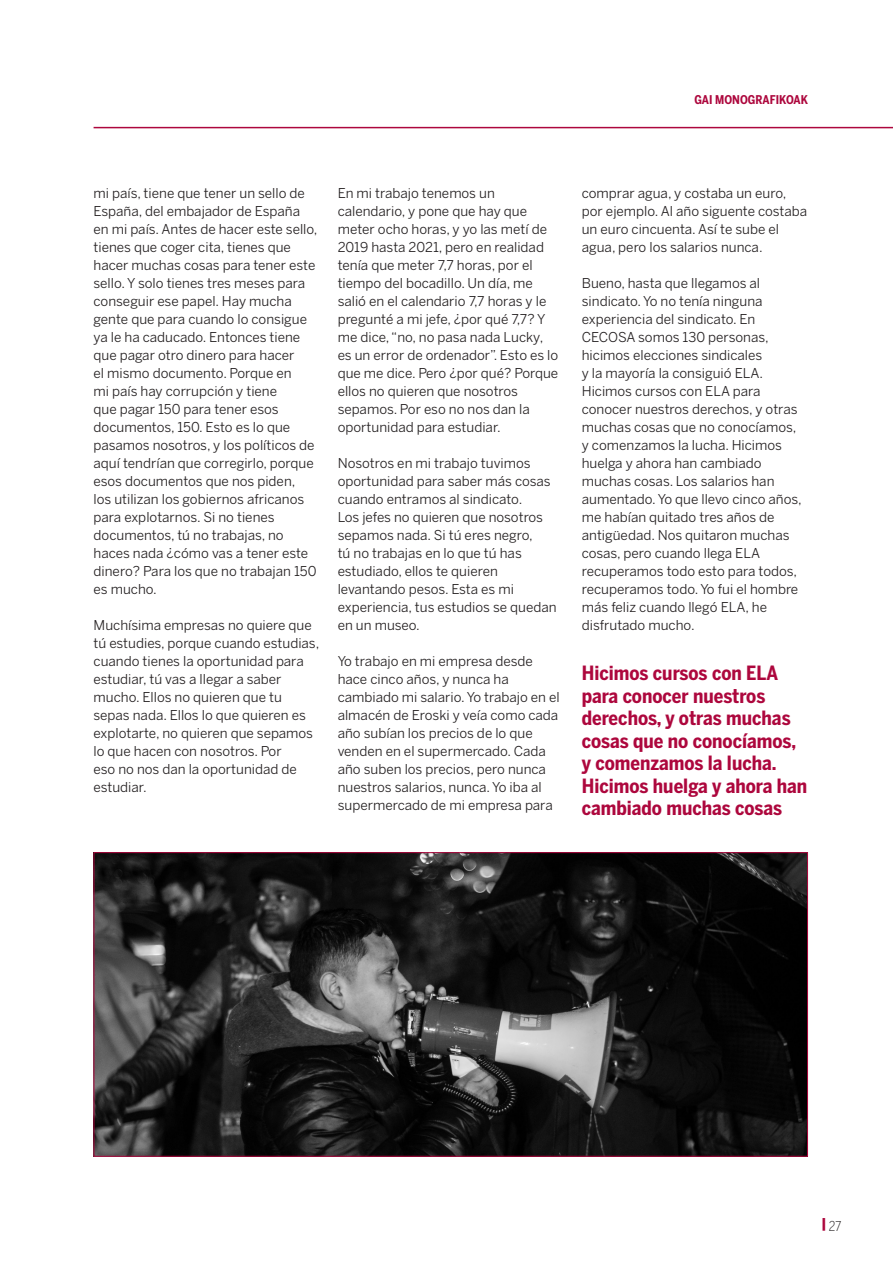
<style>
.page{position:relative;width:893px;height:1263px;background:#fff}
.page>*{position:absolute;margin:0;border:0;box-sizing:border-box;transform-origin:0 0}
.t1{font:700 19.5px/22.5px "Benton Sans Cond";color:#ad073d}
.t2{font:13.5px/18px "Benton Sans";color:#231f20}
.t3{font:300 13.5px "Benton Sans Cond";color:#231f20}
.t4{font:700 12px "Benton Sans Cond";color:#ad073d}
</style>
<div class="page">
<hr style="left:94px;top:127px;width:799px;height:1px;background:#ad073d">
<img style="left:96px;top:854px;width:710px;height:301px">
<p class="t4" style="left:694px;top:93px;width:7px">gai</p>
<p class="t4" style="left:715px;top:93px;width:94px">MONOGRAFIKOAK</p>
<p class="t2" style="left:94px;top:184px;width:225px">mi país, tiene que tener un sello de<br>España, del embajador de España en mi país. Antes de hacer este sello, tienes que coger cita, tienes que hacer muchas cosas para tener este sello. Y solo tienes tres meses para conseguir ese papel. Hay mucha gente que para cuando lo consigue ya le ha caducado. Entonces tiene que pagar otro dinero para hacer<br>el mismo documento. Porque en<br>mi país hay corrupción y tiene<br>que pagar 150 para tener esos documentos, 150. Esto es lo que pasamos nosotros, y los políticos de aquí tendrían que corregirlo, porque esos documentos que nos piden,<br>los utilizan los gobiernos africanos para explotarnos. Si no tienes documentos, tú no trabajas, no haces nada ¿cómo vas a tener este dinero? Para los que no trabajan 150 es mucho.</p>
<p class="t2" style="left:94px;top:616px;width:227px">Muchísima empresas no quiere que tú estudies, porque cuando estudias, cuando tienes la oportunidad para estudiar, tú vas a llegar a saber mucho. Ellos no quieren que tu sepas nada. Ellos lo que quieren es explotarte, no quieren que sepamos lo que hacen con nosotros. Por<br>eso no nos dan la oportunidad de estudiar.</p>
<p class="t2" style="left:338px;top:184px;width:222px">En mi trabajo tenemos un calendario, y pone que hay que meter ocho horas, y yo las metí de<br>2019 hasta 2021, pero en realidad tenía que meter 7,7 horas, por el tiempo del bocadillo. Un día, me salió en el calendario 7,7 horas y le pregunté a mi jefe, ¿por qué 7,7? Y me dice, “no, no pasa nada Lucky, es un error de ordenador”. Esto es lo que me dice. Pero ¿por qué? Porque ellos no quieren que nosotros sepamos. Por eso no nos dan la oportunidad para estudiar.</p>
<p class="t2" style="left:338px;top:454px;width:220px">Nosotros en mi trabajo tuvimos oportunidad para saber más cosas cuando entramos al sindicato.<br>Los jefes no quieren que nosotros sepamos nada. Si tú eres negro,<br>tú no trabajas en lo que tú has estudiado, ellos te quieren levantando pesos. Esta es mi experiencia, tus estudios se quedan en un museo.</p>
<p class="t2" style="left:338px;top:652px;width:224px">Yo trabajo en mi empresa desde hace cinco años, y nunca ha cambiado mi salario. Yo trabajo en el almacén de Eroski y veía como cada año subían los precios de lo que venden en el supermercado. Cada año suben los precios, pero nunca nuestros salarios, nunca. Yo iba al supermercado de mi empresa para</p>
<p class="t2" style="left:582px;top:184px;width:227px">comprar agua, y costaba un euro, por ejemplo. Al año siguente costaba un euro cincuenta. Así te sube el agua, pero los salarios nunca.</p>
<p class="t2" style="left:582px;top:274px;width:222px">Bueno, hasta que llegamos al sindicato. Yo no tenía ninguna experiencia del sindicato. En<br>CECOSA somos 130 personas, hicimos elecciones sindicales<br>y la mayoría la consiguió ELA.<br>Hicimos cursos con ELA para conocer nuestros derechos, y otras muchas cosas que no conocíamos, y comenzamos la lucha. Hicimos huelga y ahora han cambiado muchas cosas. Los salarios han aumentado. Yo que llevo cinco años, me habían quitado tres años de antigüedad. Nos quitaron muchas cosas, pero cuando llega ELA recuperamos todo esto para todos, recuperamos todo. Yo fui el hombre más feliz cuando llegó ELA, he disfrutado mucho.</p>
<h1 class="t1" style="left:582px;top:662px;width:227px">Hicimos cursos con ELA para conocer nuestros derechos, y otras muchas cosas que no conocíamos, y comenzamos la lucha.<br>Hicimos huelga y ahora han cambiado muchas cosas</h1>
<p class="t3" style="left:821px;top:1218px;width:22px"><sup>|</sup>27</p>
</div>
